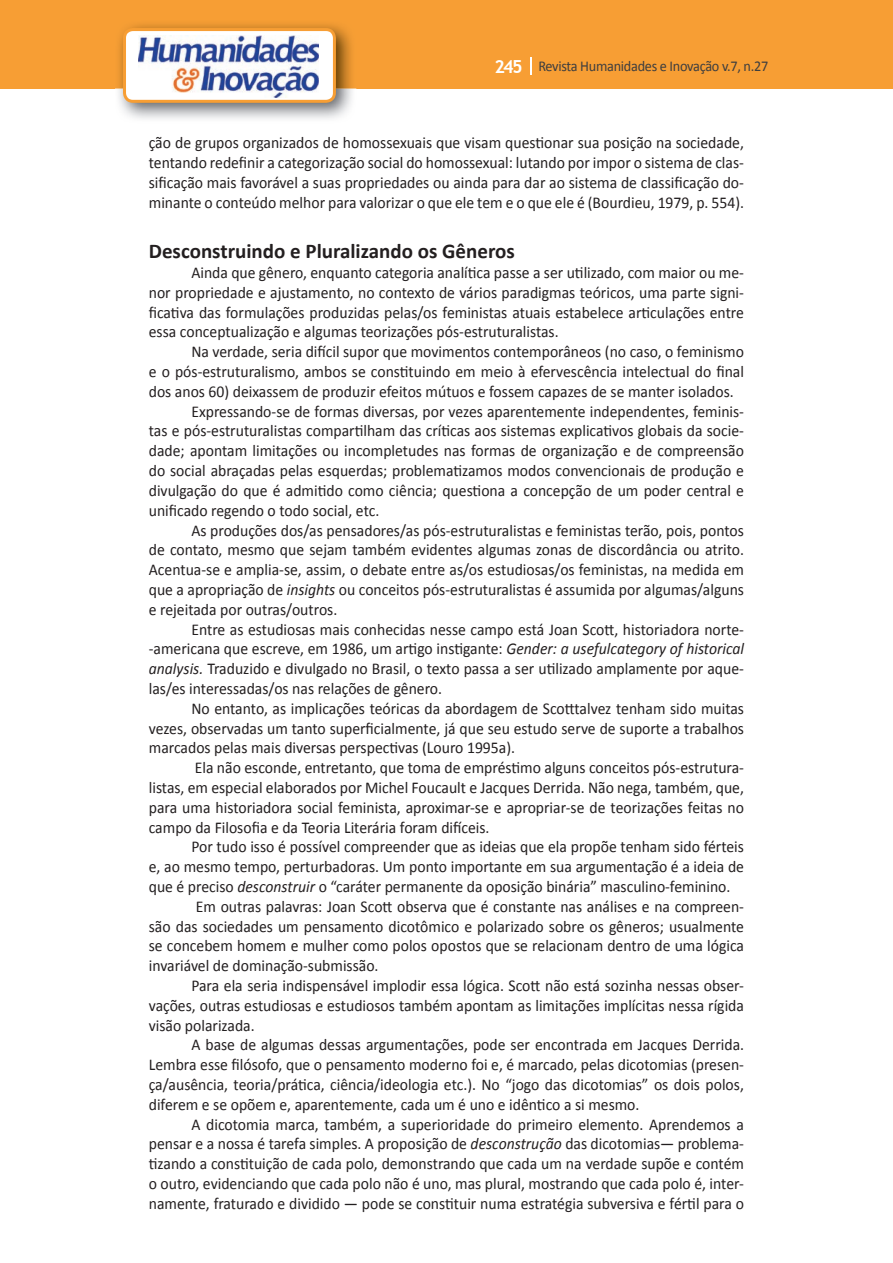
<style>
.page{position:relative;width:893px;height:1263px;background:#fff}
.page>*{position:absolute;margin:0;border:0;box-sizing:border-box;transform-origin:0 0}
.t1{font:700 21px "Calibri";color:#231f20}
.t2{font:16.5px/19.8px "Calibri";color:#231f20;text-align:justify;scale:.95 1}
.t3{font:15px "Calibri";letter-spacing:-.02em;color:#3e3e3f;scale:.95 1}
.s1{font-family:"Trebuchet MS";font-weight:700;font-size:18px;color:#fff}
.s2{font-style:italic}
</style>
<div class="page">
<div style="left:0;top:0;width:893px;height:88px;background:#f79e34"></div>
<svg style="left:530px;top:57px;width:2px;height:18px"></svg>
<img style="left:115px;top:24px;width:241px;height:95px">
<svg style="left:123px;top:28px;width:213px;height:75px"></svg>
<p class="t3" style="left:495px;top:57px;width:290px"><span class="s1">245</span> Revista Humanidades e Inovação v.7, n.27</p>
<p class="t2" style="left:149px;top:133px;width:628px">ção de grupos organizados de homossexuais que visam questionar sua posição na sociedade, tentando redefinir a categorização social do homossexual: lutando por impor o sistema de clas&shy;sificação mais favorável a suas propriedades ou ainda para dar ao sistema de classificação do&shy;minante o conteúdo melhor para valorizar o que ele tem e o que ele é (Bourdieu, 1979, p. 554).</p>
<p class="t1" style="left:149px;top:238px;width:368px">Desconstruindo e Pluralizando os Gêneros</p>
<p class="t2" style="left:149px;top:263px;width:628px;text-indent:43px">Ainda que gênero, enquanto categoria analítica passe a ser utilizado, com maior ou me&shy;nor propriedade e ajustamento, no contexto de vários paradigmas teóricos, uma parte signi&shy;ficativa das formulações produzidas pelas/os feministas atuais estabelece articulações entre essa conceptualização e algumas teorizações pós-estruturalistas.</p>
<p class="t2" style="left:191px;top:342px;width:583px">Na verdade, seria difícil supor que movimentos contemporâneos (no caso, o feminismo</p>
<p class="t2" style="left:149px;top:362px;width:628px">e o pós-estruturalismo, ambos se constituindo em meio à efervescência intelectual do final</p>
<p class="t2" style="left:149px;top:382px;width:617px">dos anos 60) deixassem de produzir efeitos mútuos e fossem capazes de se manter isolados.</p>
<p class="t2" style="left:191px;top:401px;width:583px">Expressando-se de formas diversas, por vezes aparentemente independentes, feminis-</p>
<p class="t2" style="left:149px;top:421px;width:628px">tas e pós-estruturalistas compartilham das críticas aos sistemas explicativos globais da socie-</p>
<p class="t2" style="left:149px;top:441px;width:628px">dade; apontam limitações ou incompletudes nas formas de organização e de compreensão</p>
<p class="t2" style="left:149px;top:461px;width:628px">do social abraçadas pelas esquerdas; problematizamos modos convencionais de produção e</p>
<p class="t2" style="left:149px;top:481px;width:628px">divulgação do que é admitido como ciência; questiona a concepção de um poder central e</p>
<p class="t2" style="left:149px;top:500px;width:244px">unificado regendo o todo social, etc.</p>
<p class="t2" style="left:191px;top:520px;width:583px">As produções dos/as pensadores/as pós-estruturalistas e feministas terão, pois, pontos</p>
<p class="t2" style="left:149px;top:540px;width:628px">de contato, mesmo que sejam também evidentes algumas zonas de discordância ou atrito.</p>
<p class="t2" style="left:149px;top:560px;width:628px">Acentua-se e amplia-se, assim, o debate entre as/os estudiosas/os feministas, na medida em</p>
<p class="t2" style="left:149px;top:580px;width:628px">que a apropriação de <span class="s2">insights</span> ou conceitos pós-estruturalistas é assumida por algumas/alguns</p>
<p class="t2" style="left:149px;top:599px;width:200px">e rejeitada por outras/outros.</p>
<p class="t2" style="left:191px;top:619px;width:583px">Entre as estudiosas mais conhecidas nesse campo está Joan Scott, historiadora norte-</p>
<p class="t2" style="left:149px;top:639px;width:628px">-americana que escreve, em 1986, um artigo instigante: <span class="s2">Gender: a usefulcategory of historical</span></p>
<p class="t2" style="left:149px;top:659px;width:628px"><span class="s2">analysis.</span> Traduzido e divulgado no Brasil, o texto passa a ser utilizado amplamente por aque-</p>
<p class="t2" style="left:149px;top:679px;width:310px">las/es interessadas/os nas relações de gênero.</p>
<p class="t2" style="left:191px;top:698px;width:583px">No entanto, as implicações teóricas da abordagem de Scotttalvez tenham sido muitas</p>
<p class="t2" style="left:149px;top:718px;width:628px">vezes, observadas um tanto superficialmente, já que seu estudo serve de suporte a trabalhos</p>
<p class="t2" style="left:149px;top:738px;width:387px">marcados pelas mais diversas perspectivas (Louro 1995a).</p>
<p class="t2" style="left:195px;top:758px;width:580px">Ela não esconde, entretanto, que toma de empréstimo alguns conceitos pós-estrutura-</p>
<p class="t2" style="left:149px;top:778px;width:628px">listas, em especial elaborados por Michel Foucault e Jacques Derrida. Não nega, também, que,</p>
<p class="t2" style="left:149px;top:797px;width:628px">para uma historiadora social feminista, aproximar-se e apropriar-se de teorizações feitas no</p>
<p class="t2" style="left:149px;top:817px;width:360px">campo da Filosofia e da Teoria Literária foram difíceis.</p>
<p class="t2" style="left:191px;top:837px;width:583px">Por tudo isso é possível compreender que as ideias que ela propõe tenham sido férteis</p>
<p class="t2" style="left:149px;top:857px;width:628px">e, ao mesmo tempo, perturbadoras. Um ponto importante em sua argumentação é a ideia de</p>
<p class="t2" style="left:149px;top:877px;width:614px">que é preciso <span class="s2">desconstruir</span> o “caráter permanente da oposição binária” masculino-feminino.</p>
<p class="t2" style="left:196px;top:896px;width:578px">Em outras palavras: Joan Scott observa que é constante nas análises e na compreen-</p>
<p class="t2" style="left:149px;top:916px;width:628px">são das sociedades um pensamento dicotômico e polarizado sobre os gêneros; usualmente</p>
<p class="t2" style="left:149px;top:936px;width:628px">se concebem homem e mulher como polos opostos que se relacionam dentro de uma lógica</p>
<p class="t2" style="left:149px;top:956px;width:243px">invariável de dominação-submissão.</p>
<p class="t2" style="left:191px;top:976px;width:583px">Para ela seria indispensável implodir essa lógica. Scott não está sozinha nessas obser-</p>
<p class="t2" style="left:149px;top:995px;width:628px">vações, outras estudiosas e estudiosos também apontam as limitações implícitas nessa rígida</p>
<p class="t2" style="left:149px;top:1015px;width:113px">visão polarizada.</p>
<p class="t2" style="left:191px;top:1035px;width:583px">A base de algumas dessas argumentações, pode ser encontrada em Jacques Derrida.</p>
<p class="t2" style="left:149px;top:1055px;width:628px">Lembra esse filósofo, que o pensamento moderno foi e, é marcado, pelas dicotomias (presen-</p>
<p class="t2" style="left:149px;top:1075px;width:628px">ça/ausência, teoria/prática, ciência/ideologia etc.). No “jogo das dicotomias” os dois polos,</p>
<p class="t2" style="left:149px;top:1094px;width:518px">diferem e se opõem e, aparentemente, cada um é uno e idêntico a si mesmo.</p>
<p class="t2" style="left:191px;top:1114px;width:583px">A dicotomia marca, também, a superioridade do primeiro elemento. Aprendemos a</p>
<p class="t2" style="left:149px;top:1134px;width:628px">pensar e a nossa é tarefa simples. A proposição de <span class="s2">desconstrução</span> das dicotomias— problema-</p>
<p class="t2" style="left:149px;top:1154px;width:628px">tizando a constituição de cada polo, demonstrando que cada um na verdade supõe e contém</p>
<p class="t2" style="left:149px;top:1174px;width:628px">o outro, evidenciando que cada polo não é uno, mas plural, mostrando que cada polo é, inter-</p>
<p class="t2" style="left:149px;top:1193px;width:628px">namente, fraturado e dividido — pode se constituir numa estratégia subversiva e fértil para o</p>
</div>
